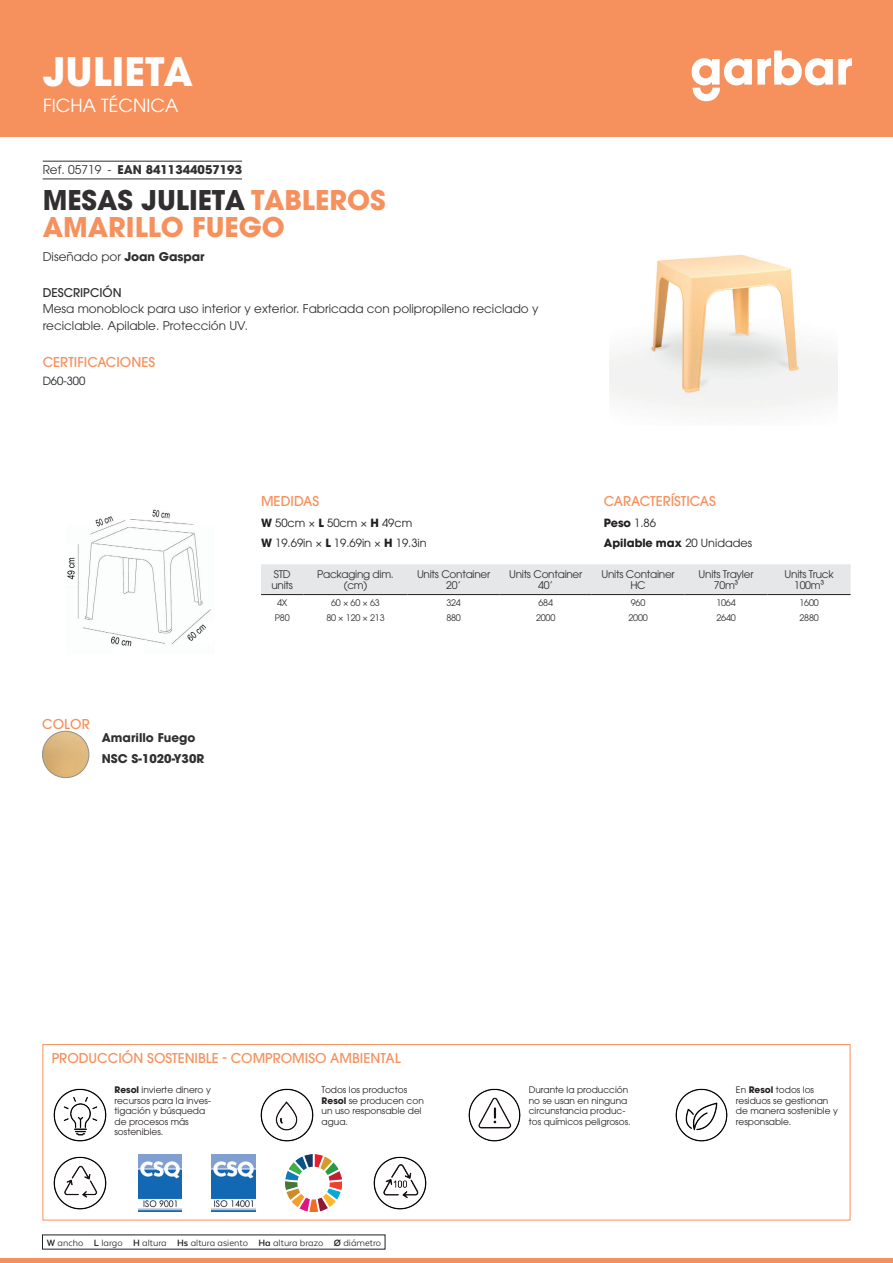
<style>
.page{position:relative;width:893px;height:1263px;background:#fff}
.page>*{position:absolute;margin:0;border:0;box-sizing:border-box;transform-origin:0 0}
.t1{font:700 39px "ITC Avant Garde Pro";color:#fff}
.t2{font:700 27px/27px "ITC Avant Garde Pro";color:#f6915d}
.t3{font:18px "ITC Avant Garde Pro";color:#fff}
.t4{font:500 13.5px "ITC Avant Garde Pro";color:#f6915d}
.t5{font:12px/16.5px "ITC Avant Garde Pro";color:#312f30}
.t6{font:700 12px/20.7px "ITC Avant Garde Pro";color:#312f30}
.t7{font:500 12px "ITC Avant Garde Pro";color:#312f30}
.t8{font:11.25px/20.4px "ITC Avant Garde Pro";color:#231f20}
.t9{font:700 11.25px/20.4px "ITC Avant Garde Pro";color:#231f20}
.t10{font:10.5px/10.5px "ITC Avant Garde Pro";letter-spacing:-.025em;color:#312f30;text-align:center}
.t11{font:10.5px "Texta Alt";color:#231f20}
.t12{font:9px/10.5px "ITC Avant Garde Pro";color:#231f20}
.t13{font:9px "ITC Avant Garde Pro";letter-spacing:-.02em;color:#312f30}
.s1{font-weight:400}
.s2{color:#312f30}
.s3{font-weight:700}
</style>
<div class="page">
<div style="left:0;top:0;width:893px;height:137px;background:#f6915d"></div>
<svg style="left:692px;top:51px;width:160px;height:50px"></svg>
<hr style="left:0;top:1259px;width:893px;height:4px;background:#f6915d">
<hr style="left:43px;top:161px;width:199px;height:1px;background:#312f30">
<hr style="left:43px;top:179px;width:199px;height:1px;background:#312f30">
<img style="left:609px;top:254px;width:229px;height:158px">
<img style="left:42px;top:731px;width:47px;height:47px;border-radius:23px">
<div style="left:42px;top:731px;width:47px;height:47px;border:1px solid #89948d;border-radius:50%"></div>
<img style="left:67px;top:509px;width:144px;height:138px">
<div style="left:261px;top:564px;width:590px;height:30px;background:#e6e7e9"></div>
<hr style="left:261px;top:594px;width:42px;height:1px;background:#231f20">
<hr style="left:303px;top:594px;width:105px;height:1px;background:#231f20">
<hr style="left:408px;top:594px;width:92px;height:1px;background:#231f20">
<hr style="left:500px;top:594px;width:92px;height:1px;background:#231f20">
<hr style="left:592px;top:594px;width:92px;height:1px;background:#231f20">
<hr style="left:684px;top:594px;width:84px;height:1px;background:#231f20">
<hr style="left:768px;top:594px;width:83px;height:1px;background:#231f20">
<img style="left:53px;top:1088px;width:54px;height:54px">
<img style="left:260px;top:1088px;width:54px;height:54px">
<img style="left:468px;top:1088px;width:53px;height:54px">
<img style="left:675px;top:1088px;width:53px;height:54px">
<img style="left:53px;top:1156px;width:54px;height:54px">
<img style="left:138px;top:1155px;width:44px;height:56px">
<img style="left:212px;top:1155px;width:43px;height:56px">
<img style="left:285px;top:1155px;width:57px;height:56px">
<img style="left:373px;top:1156px;width:54px;height:54px">
<div style="left:43px;top:1044px;width:807px;height:176px;border:1px solid #f6915d"></div>
<h1 class="t1" style="left:43px;top:46px;width:151px">JULIETA</h1>
<h3 class="t3" style="left:43px;top:94px;width:137px">FICHA TÉCNICA</h3>
<h3 class="t6" style="left:43px;top:159px;width:201px"><span class="s1">Ref. 05719 -</span> EAN 8411344057193</h3>
<h2 class="t2" style="left:43px;top:186px;width:345px"><span class="s2">MESAS JULIETA</span> TABLEROS<br>AMARILLO FUEGO</h2>
<h3 class="t5" style="left:43px;top:248px;width:163px">Diseñado por <span class="s3">Joan Gaspar</span></h3>
<h3 class="t7" style="left:43px;top:284px;width:80px">DESCRIPCIÓN</h3>
<h3 class="t5" style="left:43px;top:300px;width:497px">Mesa monoblock para uso interior y exterior. Fabricada con polipropileno reciclado y reciclable. Apilable. Protección UV.</h3>
<h3 class="t4" style="left:43px;top:353px;width:114px">CERTIFICACIONES</h3>
<p class="t8" style="left:43px;top:370px;width:44px">D60-300</p>
<h3 class="t4" style="left:42px;top:715px;width:49px">COLOR</h3>
<h3 class="t6" style="left:102px;top:727px;width:104px">Amarillo Fuego<br>NSC S-1020-Y30R</h3>
<h3 class="t4" style="left:604px;top:493px;width:114px">CARACTERÍSTICAS</h3>
<p class="t9" style="left:604px;top:512px;width:150px">Peso <span class="s1">1.86<br></span>Apilable max <span class="s1">20 Unidades</span></p>
<h3 class="t4" style="left:261px;top:493px;width:60px">MEDIDAS</h3>
<p class="t8" style="left:261px;top:512px;width:167px"><span class="s3">W</span> 50cm × <span class="s3">L</span> 50cm × <span class="s3">H</span> 49cm<br><span class="s3">W</span> 19.69in × <span class="s3">L</span> 19.69in × <span class="s3">H</span> 19.3in</p>
<p class="t10" style="left:271px;top:569px;width:23px;text-align:left">STD units</p>
<p class="t10" style="left:317px;top:569px;width:78px">Packaging dim. (cm)</p>
<p class="t10" style="left:417px;top:569px;width:75px">Units Container<br>20’</p>
<p class="t10" style="left:509px;top:569px;width:75px">Units Container<br>40’</p>
<p class="t10" style="left:601px;top:569px;width:75px">Units Container<br>HC</p>
<p class="t10" style="left:699px;top:569px;width:56px">Units Trayler<br>70m³</p>
<p class="t10" style="left:785px;top:569px;width:51px">Units Truck<br>100m³</p>
<p class="t13" style="left:277px;top:597px;width:12px">4X</p>
<p class="t13" style="left:331px;top:597px;width:50px">60 × 60 × 63</p>
<p class="t13" style="left:446px;top:597px;width:16px">324</p>
<p class="t13" style="left:538px;top:597px;width:16px">684</p>
<p class="t13" style="left:631px;top:597px;width:16px">960</p>
<p class="t13" style="left:716px;top:597px;width:21px">1064</p>
<p class="t13" style="left:799px;top:597px;width:21px">1600</p>
<p class="t13" style="left:275px;top:612px;width:16px">P80</p>
<p class="t13" style="left:326px;top:612px;width:60px">80 × 120 × 213</p>
<p class="t13" style="left:446px;top:612px;width:16px">880</p>
<p class="t13" style="left:536px;top:612px;width:21px">2000</p>
<p class="t13" style="left:628px;top:612px;width:21px">2000</p>
<p class="t13" style="left:716px;top:612px;width:21px">2640</p>
<p class="t13" style="left:799px;top:612px;width:21px">2880</p>
<h3 class="t4" style="left:52px;top:1050px;width:350px">PRODUCCIÓN SOSTENIBLE - COMPROMISO AMBIENTAL</h3>
<p class="t12" style="left:114px;top:1085px;width:98px"><span class="s3">Resol</span> invierte dinero y recursos para la inves&shy;tigación y búsqueda de procesos más sostenibles.</p>
<p class="t12" style="left:322px;top:1085px;width:104px">Todos los productos<br><span class="s3">Resol</span> se producen con un uso responsable del agua.</p>
<p class="t12" style="left:529px;top:1085px;width:103px">Durante la producción no se usan en ninguna circunstancia produc&shy;tos químicos peligrosos.</p>
<p class="t12" style="left:736px;top:1085px;width:103px">En <span class="s3">Resol</span> todos los residuos se gestionan de manera sostenible y responsable.</p>
<p class="t11" style="left:47px;top:1237px;width:336px"><span class="s3">W</span> ancho <span class="s3">L</span> largo <span class="s3">H</span> altura <span class="s3">Hs</span> altura asiento <span class="s3">Ha</span> altura brazo <span class="s3">Ø</span> diámetro</p>
</div>
